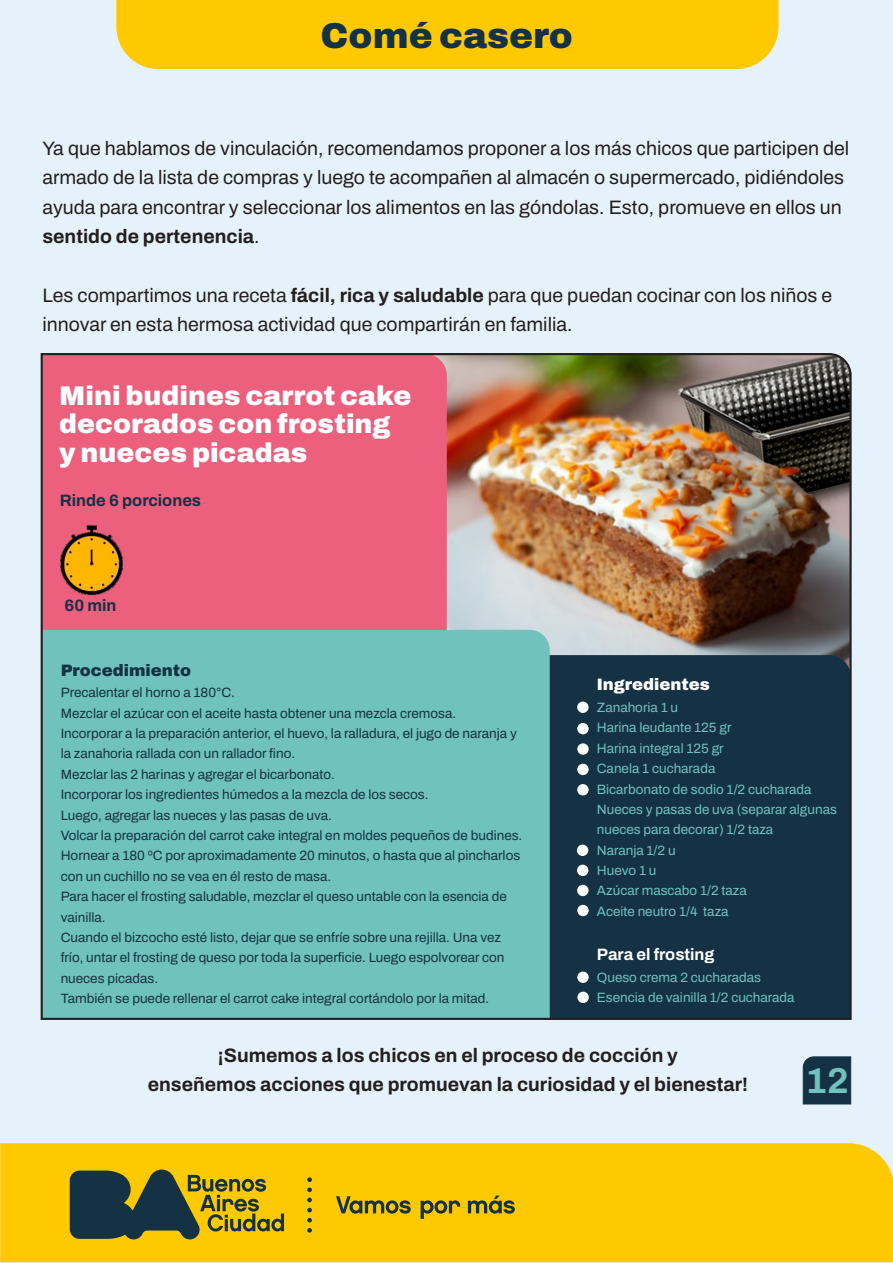
<style>
.page{position:relative;width:893px;height:1263px;background:#fff}
.page>*{position:absolute;margin:0;border:0;box-sizing:border-box;transform-origin:0 0}
.t1{font:900 36px "Archivo";color:#143244}
.t2{font:700 36px "Archivo";color:#6fc2bd}
.t3{font:900 27px/28.5px "Archivo";color:#fff}
.t4{font:19.5px/29.4px "Archivo";color:#231f20}
.t5{font:700 19.5px/29.4px "Archivo";color:#231f20;text-align:center}
.t6{font:700 16.5px "Archivo";color:#153244}
.t7{font:700 16.5px "Archivo";color:#fff}
.t8{font:900 16.5px "Archivo";color:#153244}
.t9{font:900 16.5px "Archivo";color:#fff}
.t10{font:13.5px/20.4px "Archivo";color:#153244}
.t11{font:13.5px/20.4px "Archivo";color:#6fc2bd}
.s1{font-weight:700}
</style>
<div class="page">
<div style="left:0;top:0;width:893px;height:1262px;background:#e6f2f9"></div>
<div style="left:116px;top:0;width:662px;height:69px;background:#ffc900"></div>
<div style="left:0;top:1143px;width:893px;height:119px;background:#ffc900"></div>
<svg style="left:70px;top:1169px;width:214px;height:70px;background:#787226"></svg>
<svg style="left:336px;top:1196px;width:124px;height:23px;background:#b89b14"></svg>
<svg style="left:468px;top:1195px;width:47px;height:19px"></svg>
<svg style="left:307px;top:1177px;width:5px;height:25px"></svg>
<svg style="left:307px;top:1208px;width:5px;height:4px"></svg>
<svg style="left:307px;top:1218px;width:5px;height:4px"></svg>
<svg style="left:307px;top:1228px;width:5px;height:5px"></svg>
<div style="left:803px;top:1056px;width:48px;height:48px;background:#153244"></div>
<img style="left:40px;top:353px;width:812px;height:667px">
<h1 class="t1" style="left:321px;top:17px;width:254px">Comé casero</h1>
<p class="t4" style="left:42px;top:134px;width:808px">Ya que hablamos de vinculación, recomendamos proponer a los más chicos que participen del armado de la lista de compras y luego te acompañen al almacén o supermercado, pidiéndoles ayuda para encontrar y seleccionar los alimentos en las góndolas. Esto, promueve en ellos un <span class="s1">sentido de pertenencia</span>.</p>
<h3 class="t4" style="left:42px;top:281px;width:791px">Les compartimos una receta <span class="s1">fácil, rica y saludable</span> para que puedan cocinar con los niños e innovar en esta hermosa actividad que compartirán en familia.</h3>
<h2 class="t3" style="left:59px;top:381px;width:354px">Mini budines carrot cake decorados con frosting y nueces picadas</h2>
<p class="t6" style="left:60px;top:491px;width:143px">Rinde 6 porciones</p>
<p class="t6" style="left:65px;top:597px;width:53px">60 min</p>
<p class="t8" style="left:61px;top:661px;width:132px">Procedimiento</p>
<p class="t10" style="left:61px;top:683px;width:463px">Precalentar el horno a 180°C.<br>Mezclar el azúcar con el aceite hasta obtener una mezcla cremosa.<br>Incorporar a la preparación anterior, el huevo, la ralladura, el jugo de naranja y la zanahoria rallada con un rallador fino.<br>Mezclar las 2 harinas y agregar el bicarbonato.<br>Incorporar los ingredientes húmedos a la mezcla de los secos.<br>Luego, agregar las nueces y las pasas de uva.<br>Volcar la preparación del carrot cake integral en moldes pequeños de budines.<br>Hornear a 180 ºC por aproximadamente 20 minutos, o hasta que al pincharlos con un cuchillo no se vea en él resto de masa.<br>Para hacer el frosting saludable, mezclar el queso untable con la esencia de vainilla.<br>Cuando el bizcocho esté listo, dejar que se enfríe sobre una rejilla. Una vez frío, untar el frosting de queso por toda la superficie. Luego espolvorear con nueces picadas.<br>También se puede rellenar el carrot cake integral cortándolo por la mitad.</p>
<p class="t9" style="left:597px;top:676px;width:114px">Ingredientes</p>
<p class="t11" style="left:597px;top:697px;width:242px">Zanahoria 1 u<br>Harina leudante 125 gr<br>Harina integral 125 gr<br>Canela 1 cucharada<br>Bicarbonato de sodio 1/2 cucharada<br>Nueces y pasas de uva (separar algunas nueces para decorar) 1/2 taza<br>Naranja 1/2 u<br>Huevo 1 u<br>Azúcar mascabo 1/2 taza<br>Aceite neutro 1/4 taza</p>
<p class="t7" style="left:597px;top:945px;width:119px">Para el frosting</p>
<p class="t11" style="left:597px;top:967px;width:199px">Queso crema 2 cucharadas<br>Esencia de vainilla 1/2 cucharada</p>
<h3 class="t5" style="left:148px;top:1040px;width:602px">¡Sumemos a los chicos en el proceso de cocción y<br>enseñemos acciones que promuevan la curiosidad y el bienestar!</h3>
<h1 class="t2" style="left:806px;top:1061px;width:44px">12</h1>
</div>
